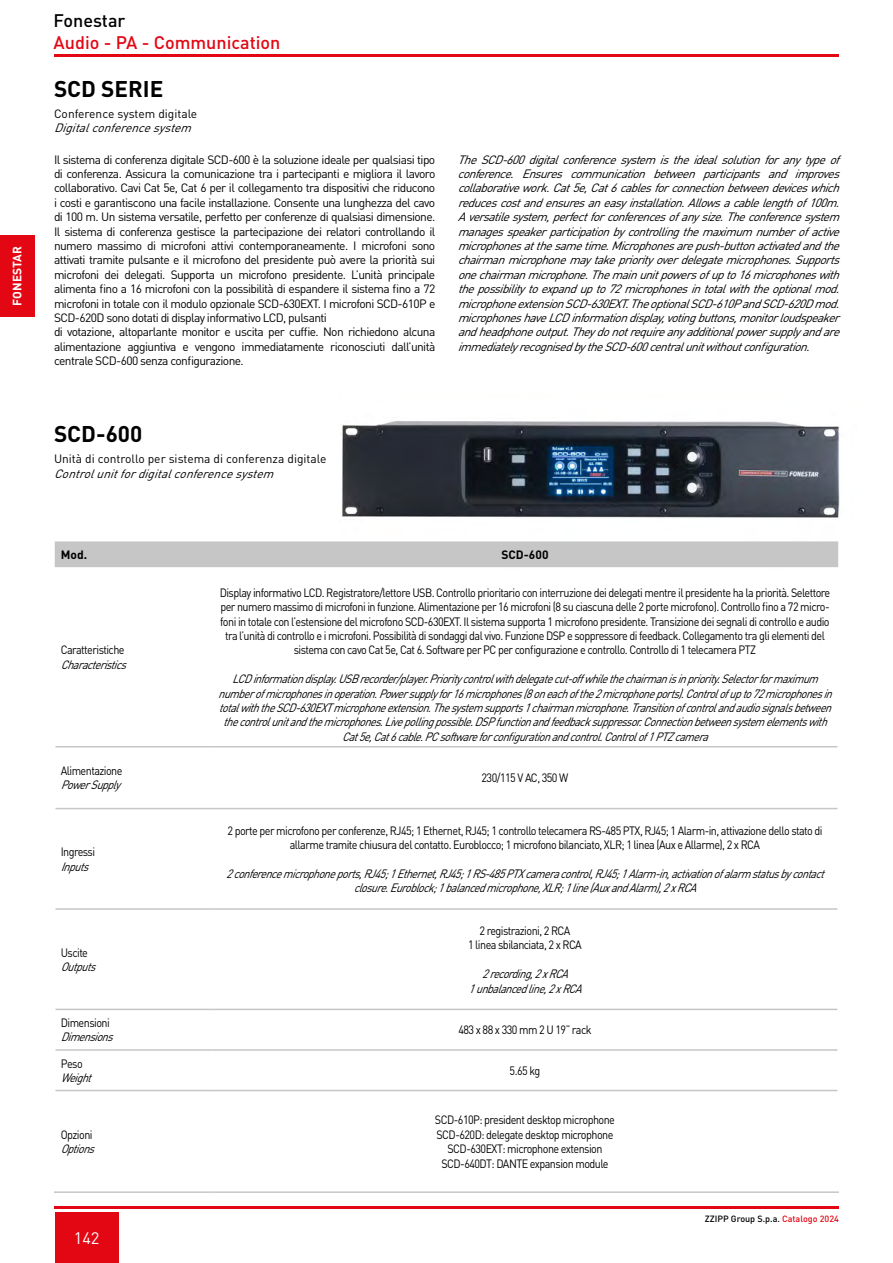
<style>
.page{position:relative;width:893px;height:1263px;background:#fff}
.page>*{position:absolute;margin:0;border:0;box-sizing:border-box;transform-origin:0 0}
.t1{font:700 22.5px "DIN Pro";color:#000}
.t2{font:500 18px "DIN Pro";color:#e30613}
.t3{font:500 18px "DIN Pro";color:#000}
.t4{font:16.5px "DIN Pro";color:#fff}
.t5{font:12px/14.4px "DIN Pro";letter-spacing:-.05em;color:#000;text-align:center;scale:.9 1}
.t6{font:12px/14.4px "DIN Pro";letter-spacing:-.05em;color:#000;text-align:justify}
.t7{font:italic 12px/14.4px "DIN Pro";color:#000;text-align:justify}
.t8{font:italic 12px/14.4px "DIN Pro";color:#000;text-align:center;scale:.9 1}
.t9{font:12px "DIN Pro";color:#000}
.t10{font:700 12px "DIN Pro";color:#000}
.t11{font:700 12px "DIN Pro";color:#fff}
.t12{font:500 9px "DIN Pro";color:#000}
.s1{color:#e30613}
</style>
<div class="page">
<hr style="left:54px;top:54px;width:785px;height:2px;background:#e30613">
<hr style="left:54px;top:1207px;width:785px;height:2px;background:#e30613">
<div style="left:55px;top:1212px;width:64px;height:51px;background:#e30613"></div>
<div style="left:0;top:236px;width:34px;height:81px;background:#e30613"></div>
<img style="left:342px;top:421px;width:498px;height:147px">
<div style="left:55px;top:541px;width:783px;height:26px;background:#c6c6c6"></div>
<hr style="left:56px;top:746px;width:156px;height:1px;background:#c6c6c6">
<hr style="left:212px;top:746px;width:625px;height:1px;background:#c6c6c6">
<hr style="left:56px;top:808px;width:156px;height:1px;background:#c6c6c6">
<hr style="left:212px;top:808px;width:625px;height:1px;background:#c6c6c6">
<hr style="left:56px;top:908px;width:156px;height:2px;background:#c6c6c6">
<hr style="left:212px;top:908px;width:625px;height:2px;background:#c6c6c6">
<hr style="left:56px;top:1009px;width:156px;height:1px;background:#c6c6c6">
<hr style="left:212px;top:1009px;width:625px;height:1px;background:#c6c6c6">
<hr style="left:56px;top:1049px;width:156px;height:2px;background:#c6c6c6">
<hr style="left:212px;top:1049px;width:625px;height:2px;background:#c6c6c6">
<hr style="left:56px;top:1090px;width:156px;height:1px;background:#c6c6c6">
<hr style="left:212px;top:1090px;width:625px;height:1px;background:#c6c6c6">
<hr style="left:54px;top:1191px;width:158px;height:2px;background:#c6c6c6">
<hr style="left:212px;top:1191px;width:627px;height:2px;background:#c6c6c6">
<p class="t11" style="left:7px;top:306px;width:60px;rotate:-90deg">FONESTAR</p>
<h2 class="t3" style="left:54px;top:8px;width:73px">Fonestar</h2>
<h2 class="t2" style="left:54px;top:30px;width:228px">Audio - PA - Communication</h2>
<p class="t1" style="left:54px;top:70px;width:111px">SCD SERIE</p>
<p class="t9" style="left:54px;top:105px;width:145px">Conference system digitale</p>
<p class="t7" style="left:54px;top:120px;width:144px">Digitalconferencesystem</p>
<p class="t6" style="left:54px;top:152px;width:383px">Il sistema di conferenza digitale SCD-600 è la soluzione ideale per qualsiasi tipo di conferenza. Assicura la comunicazione tra i partecipanti e migliora il lavoro collaborativo. Cavi Cat 5e, Cat 6 per il collegamento tra dispositivi che riducono i costi e garantiscono una facile installazione. Consente una lunghezza del cavo di 100 m. Un sistema versatile, perfetto per conferenze di qualsiasi dimensione.<br>Il sistema di conferenza gestisce la partecipazione dei relatori controllando il numero massimo di microfoni attivi contemporaneamente. I microfoni sono attivati tramite pulsante e il microfono del presidente può avere la priorità sui microfoni dei delegati. Supporta un microfono presidente. L’unità principale alimenta fino a 16 microfoni con la possibilità di espandere il sistema fino a 72 microfoni in totale con il modulo opzionale SCD-630EXT. I microfoni SCD-610P e SCD-620D sono dotati di display informativo LCD, pulsanti</p>
<p class="t6" style="left:54px;top:324px;width:383px">di votazione, altoparlante monitor e uscita per cuffie. Non richiedono alcuna alimentazione aggiuntiva e vengono immediatamente riconosciuti dall’unità centrale SCD-600 senza configurazione.</p>
<p class="t7" style="left:458px;top:152px;width:388px">TheSCD-600digitalconferencesystemistheidealsolutionforanytypeof conference. Ensures communication between participants and improves collaborativework.Cat5e,Cat6cablesforconnectionbetweendeviceswhich reducescostandensuresaneasyinstallation.Allowsacablelengthof100m.<br>Aversatilesystem,perfectforconferencesofanysize.Theconferencesystem managesspeakerparticipationbycontrollingthemaximumnumberofactive microphonesatthesametime.Microphonesarepush-buttonactivatedandthe chairmanmicrophonemaytakepriorityoverdelegatemicrophones.Supports onechairmanmicrophone.Themainunitpowersofupto16microphoneswith thepossibilitytoexpandupto72microphonesintotalwiththeoptionalmod. microphoneextensionSCD-630EXT.TheoptionalSCD-610PandSCD-620Dmod. microphoneshaveLCDinformationdisplay,votingbuttons,monitorloudspeaker andheadphoneoutput.Theydonotrequireanyadditionalpowersupplyandare immediatelyrecognisedbytheSCD-600centralunitwithoutconfiguration.</p>
<p class="t1" style="left:54px;top:415px;width:90px">SCD-600</p>
<p class="t9" style="left:54px;top:451px;width:274px">Unità di controllo per sistema di conferenza digitale</p>
<p class="t7" style="left:54px;top:466px;width:226px">Controlunitfordigitalconferencesystem</p>
<p class="t10" style="left:61px;top:544px;width:28px">Mod.</p>
<p class="t10" style="left:501px;top:544px;width:49px">SCD-600</p>
<p class="t5" style="left:61px;top:642px;width:72px">Caratteristiche</p>
<p class="t8" style="left:61px;top:657px;width:80px">Characteristics</p>
<p class="t5" style="left:61px;top:763px;width:70px">Alimentazione</p>
<p class="t8" style="left:61px;top:777px;width:73px">PowerSupply</p>
<p class="t5" style="left:61px;top:844px;width:40px">Ingressi</p>
<p class="t8" style="left:61px;top:858px;width:38px">Inputs</p>
<p class="t5" style="left:61px;top:944px;width:32px">Uscite</p>
<p class="t8" style="left:61px;top:959px;width:46px">Outputs</p>
<p class="t5" style="left:61px;top:1015px;width:56px">Dimensioni</p>
<p class="t8" style="left:61px;top:1029px;width:65px">Dimensions</p>
<p class="t5" style="left:61px;top:1055px;width:26px">Peso</p>
<p class="t8" style="left:61px;top:1070px;width:41px">Weight</p>
<p class="t5" style="left:61px;top:1127px;width:37px">Opzioni</p>
<p class="t8" style="left:61px;top:1141px;width:45px">Options</p>
<h3 class="t4" style="left:74px;top:1226px;width:27px">142</h3>
<p class="t5" style="left:220px;top:585px;width:680px">Display informativo LCD. Registratore/lettore USB. Controllo prioritario con interruzione dei delegati mentre il presidente ha la priorità. Selettore per numero massimo di microfoni in funzione. Alimentazione per 16 microfoni (8 su ciascuna delle 2 porte microfono). Controllo fino a 72 micro&shy;foni in totale con l’estensione del microfono SCD-630EXT. Il sistema supporta 1 microfono presidente. Transizione dei segnali di controllo e audio tra l’unità di controllo e i microfoni. Possibilità di sondaggi dal vivo. Funzione DSP e soppressore di feedback. Collegamento tra gli elementi del sistema con cavo Cat 5e, Cat 6. Software per PC per configurazione e controllo. Controllo di 1 telecamera PTZ</p>
<p class="t8" style="left:218px;top:671px;width:689px">LCDinformationdisplay.USBrecorder/player.Prioritycontrolwithdelegatecut-offwhilethechairmanisinpriority.Selectorformaximum numberofmicrophonesinoperation.Powersupplyfor16microphones(8oneachofthe2microphoneports).Controlofupto72microphonesin totalwiththeSCD-630EXTmicrophoneextension.Thesystemsupports1chairmanmicrophone.Transitionofcontrolandaudiosignalsbetween thecontrolunitandthemicrophones.Livepollingpossible.DSPfunctionandfeedbacksuppressor.Connectionbetweensystemelementswith Cat5e,Cat6cable.PCsoftwareforconfigurationandcontrol.Controlof1PTZcamera</p>
<p class="t5" style="left:481px;top:770px;width:98px">230/115 V AC, 350 W</p>
<p class="t5" style="left:227px;top:822px;width:663px">2 porte per microfono per conferenze, RJ45; 1 Ethernet, RJ45; 1 controllo telecamera RS-485 PTX, RJ45; 1 Alarm-in, attivazione dello stato di allarme tramite chiusura del contatto. Euroblocco; 1 microfono bilanciato, XLR; 1 linea (Aux e Allarme), 2 x RCA</p>
<p class="t8" style="left:226px;top:866px;width:672px">2conferencemicrophoneports,RJ45;1Ethernet,RJ45;1RS-485PTXcameracontrol,RJ45;1Alarm-in,activationofalarmstatusbycontact closure.Euroblock;1balancedmicrophone,XLR;1line(AuxandAlarm),2xRCA</p>
<p class="t5" style="left:479px;top:923px;width:103px">2 registrazioni, 2 RCA</p>
<p class="t5" style="left:468px;top:937px;width:128px">1 linea sbilanciata, 2 x RCA</p>
<p class="t8" style="left:482px;top:966px;width:103px">2recording,2xRCA</p>
<p class="t8" style="left:469px;top:980px;width:133px">1unbalancedline,2xRCA</p>
<p class="t5" style="left:458px;top:1022px;width:149px">483 x 88 x 330 mm 2 U 19” rack</p>
<p class="t5" style="left:510px;top:1063px;width:36px">5.65 kg</p>
<p class="t5" style="left:435px;top:1112px;width:202px">SCD-610P: president desktop microphone</p>
<p class="t5" style="left:436px;top:1127px;width:198px">SCD-620D: delegate desktop microphone</p>
<p class="t5" style="left:447px;top:1141px;width:174px">SCD-630EXT: microphone extension</p>
<p class="t5" style="left:441px;top:1155px;width:187px">SCD-640DT: DANTE expansion module</p>
<p class="t12" style="left:705px;top:1213px;width:136px">ZZIPP Group S.p.a. <span class="s1">Catalogo 2024</span></p>
</div>
